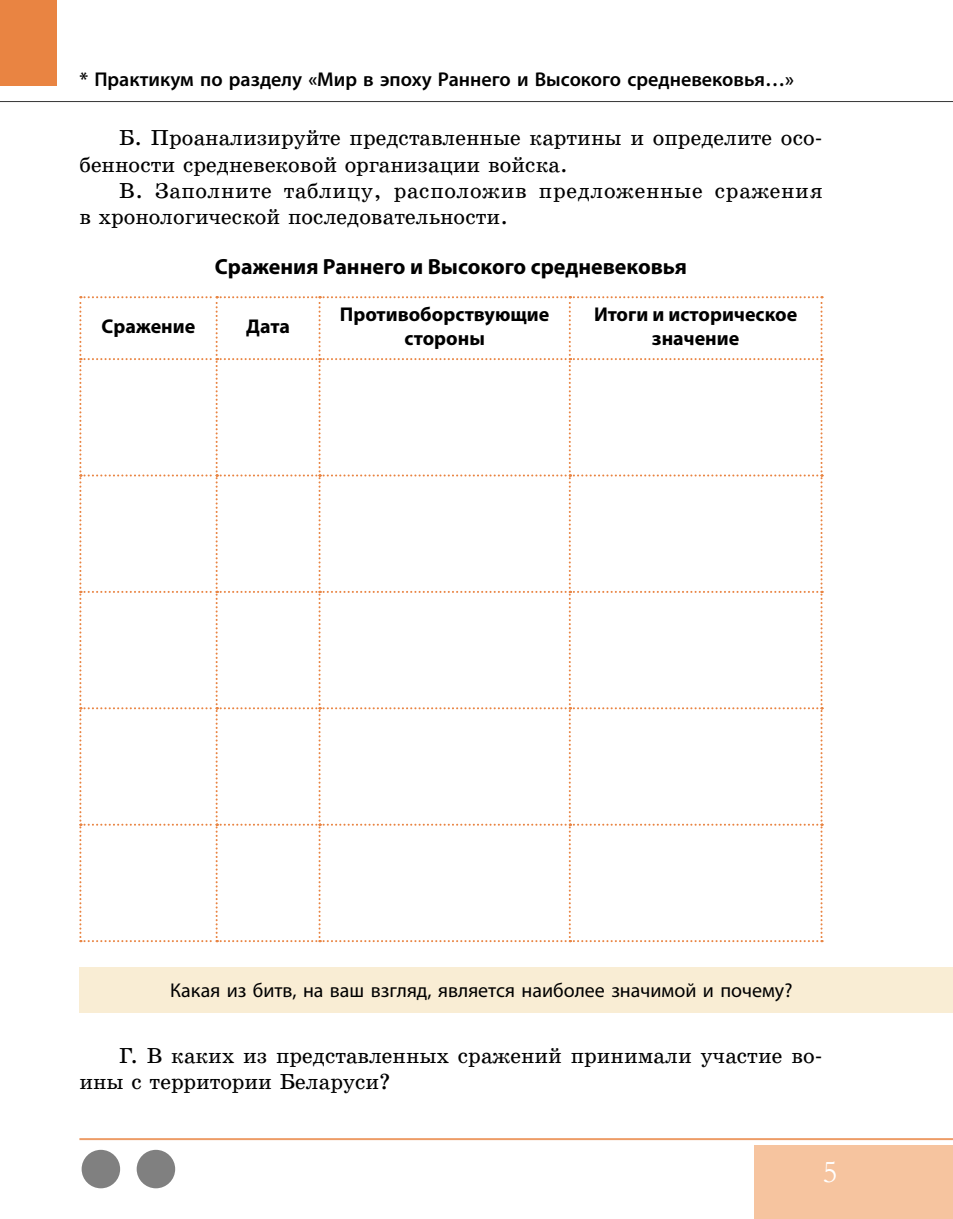
<style>
.page{position:relative;width:953px;height:1219px;background:#fff}
.page>*{position:absolute;margin:0;border:0;box-sizing:border-box;transform-origin:0 0}
.t1{font:32px "Garamond";color:#fff}
.t2{font:22px/26.4px "School Book Web";color:#000}
.t3{font:22px/26.4px "School Book Web";letter-spacing:.03em;color:#000}
.t4{font:700 22px "Myriad Pro";color:#000}
.t5{font:700 20px/24px "Myriad Pro";color:#000;text-align:center}
.t6{font:600 20px "Myriad Pro";color:#000}
.t7{font:20px "Myriad Pro";color:#000}
</style>
<div class="page">
<hr style="left:0;top:101px;width:952px;height:1px;background:#000">
<hr style="left:79px;top:1138px;width:873px;height:2px;background:#e98442">
<div style="left:0;top:0;width:57px;height:86px;background:#e98442"></div>
<div style="left:754px;top:1145px;width:198px;height:74px;background:#f6c49f"></div>
<div style="left:82px;top:1150px;width:38px;height:38px;background:#808080;border-radius:50%"></div>
<div style="left:137px;top:1150px;width:38px;height:38px;background:#808080;border-radius:50%"></div>
<svg style="left:79px;top:296px;width:743px;height:646px"></svg>
<div style="left:79px;top:968px;width:873px;height:45px;background:#f9edd4"></div>
<p class="t6" style="left:79px;top:67px;width:716px">* Практикум по разделу «Мир в эпоху Раннего и Высокого средневековья…»</p>
<p class="t2" style="left:79px;top:125px;width:744px;text-indent:40px">Б. Проанализируйте представленные картины и определите осо&shy;бенности средневековой организации войска.</p>
<p class="t3" style="left:79px;top:178px;width:744px;text-indent:40px">В. Заполните таблицу, расположив предложенные сражения в хронологической последовательности.</p>
<p class="t4" style="left:215px;top:252px;width:474px">Сражения Раннего и Высокого средневековья</p>
<p class="t5" style="left:102px;top:313px;width:95px">Сражение</p>
<p class="t5" style="left:246px;top:313px;width:45px">Дата</p>
<p class="t5" style="left:340px;top:301px;width:211px">Противоборствующие стороны</p>
<p class="t5" style="left:594px;top:301px;width:205px">Итоги и историческое значение</p>
<p class="t7" style="left:170px;top:978px;width:623px">Какая из битв, на ваш взгляд, является наиболее значимой и почему?</p>
<p class="t2" style="left:79px;top:1042px;width:744px;text-indent:40px">Г. В каких из представленных сражений принимали участие во&shy;ины с территории Беларуси?</p>
<h1 class="t1" style="left:822px;top:1150px;width:17px">5</h1>
</div>
